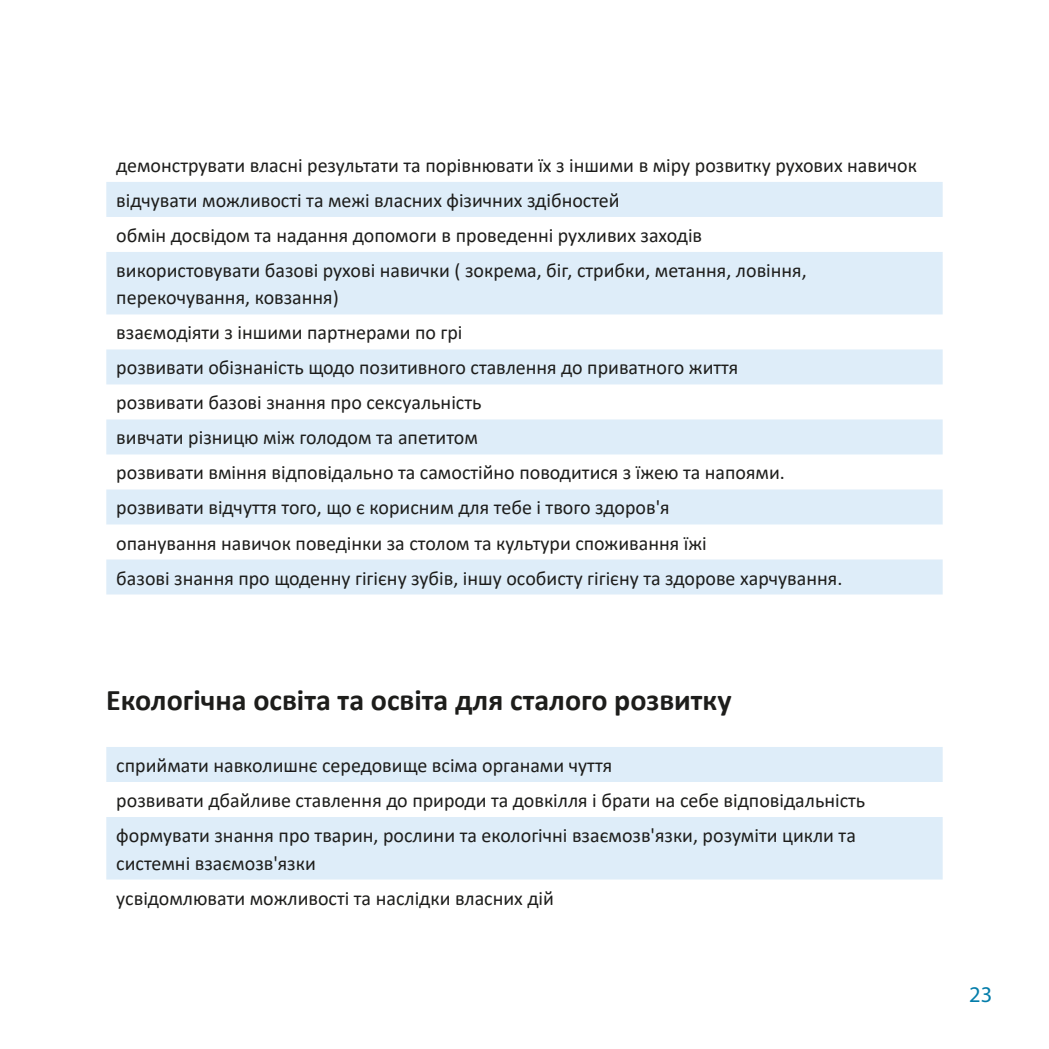
<style>
.page{position:relative;width:1049px;height:1049px;background:#fff}
.page>*{position:absolute;margin:0;border:0;box-sizing:border-box;transform-origin:0 0}
.t1{font:700 30px "Calibri";color:#1d1d1b}
.t2{font:22.5px "Myriad Pro";color:#047daa}
.Fließtext_Aufzählung{font:20px/27.5px "Calibri";color:#1d1d1b}
</style>
<div class="page">
<svg style="left:106px;top:182px;width:837px;height:412px;fill:#deedf9"></svg>
<svg style="left:106px;top:747px;width:837px;height:132px;fill:#deedf9"></svg>
<p class="Fließtext_Aufzählung" style="left:116px;top:151px;width:802px">демонструвати власні результати та порівнювати їх з іншими в міру розвитку рухових навичок</p>
<p class="Fließtext_Aufzählung" style="left:116px;top:186px;width:505px">відчувати можливості та межі власних фізичних здібностей</p>
<p class="Fließtext_Aufzählung" style="left:116px;top:221px;width:587px">обмін досвідом та надання допомоги в проведенні рухливих заходів</p>
<p class="Fließtext_Aufzählung" style="left:116px;top:256px;width:692px">використовувати базові рухові навички ( зокрема, біг, стрибки, метання, ловіння, перекочування, ковзання)</p>
<p class="Fließtext_Aufzählung" style="left:116px;top:319px;width:348px">взаємодіяти з іншими партнерами по грі</p>
<p class="Fließtext_Aufzählung" style="left:116px;top:354px;width:624px">розвивати обізнаність щодо позитивного ставлення до приватного життя</p>
<p class="Fließtext_Aufzählung" style="left:116px;top:389px;width:367px">розвивати базові знання про сексуальність</p>
<p class="Fließtext_Aufzählung" style="left:116px;top:424px;width:363px">вивчати різницю між голодом та апетитом</p>
<p class="Fließtext_Aufzählung" style="left:116px;top:459px;width:670px">розвивати вміння відповідально та самостійно поводитися з їжею та напоями.</p>
<p class="Fließtext_Aufzählung" style="left:116px;top:494px;width:555px">розвивати відчуття того, що є корисним для тебе і твого здоров'я</p>
<p class="Fließtext_Aufzählung" style="left:116px;top:529px;width:592px">опанування навичок поведінки за столом та культури споживання їжі</p>
<p class="Fließtext_Aufzählung" style="left:116px;top:564px;width:727px">базові знання про щоденну гігієну зубів, іншу особисту гігієну та здорове харчування.</p>
<p class="t1" style="left:106px;top:679px;width:627px">Екологічна освіта та освіта для сталого розвитку</p>
<p class="Fließtext_Aufzählung" style="left:116px;top:751px;width:497px">сприймати навколишнє середовище всіма органами чуття</p>
<p class="Fließtext_Aufzählung" style="left:116px;top:786px;width:750px">розвивати дбайливе ставлення до природи та довкілля і брати на себе відповідальність</p>
<p class="Fließtext_Aufzählung" style="left:116px;top:821px;width:741px">формувати знання про тварин, рослини та екологічні взаємозв'язки, розуміти цикли та системні взаємозв'язки</p>
<p class="Fließtext_Aufzählung" style="left:116px;top:883px;width:439px">усвідомлювати можливості та наслідки власних дій</p>
<p class="t2" style="left:969px;top:980px;width:25px">23</p>
</div>
